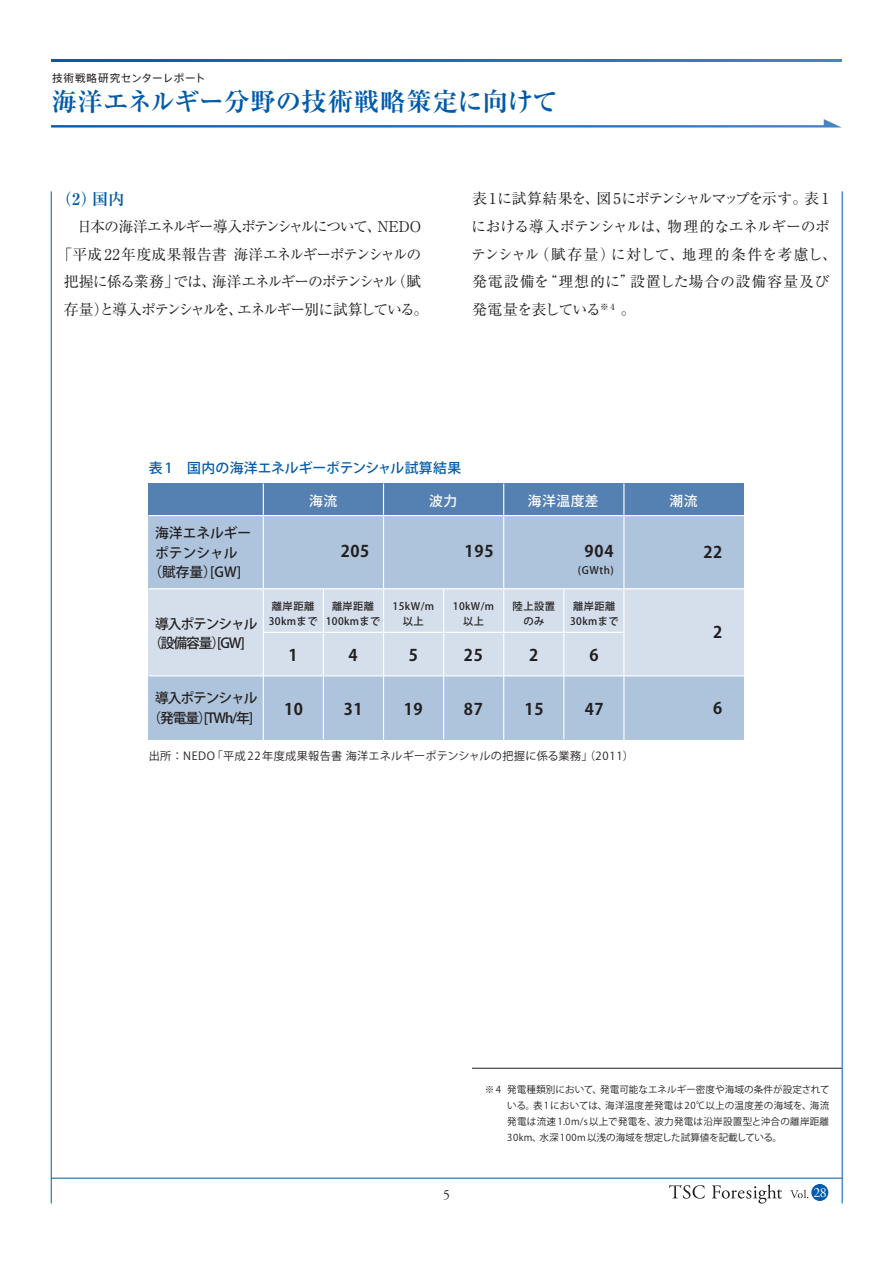
<style>
.page{position:relative;width:893px;height:1263px;background:#fff}
.page>*{position:absolute;margin:0;border:0;box-sizing:border-box;transform-origin:0 0}
.t1{font:700 25.5px "Ryumin Pro";letter-spacing:.005em;color:#015aaa}
.t2{font:700 16.05px "Koz Go Pr 6 N";letter-spacing:.04em;color:#231f20}
.t3{font:700 15.9px "Ryumin Pro";color:#015aaa}
.t4{font:14.85px/27.6px "Ryumin Pro";letter-spacing:-.015em;color:#231f20}
.t5{font:14.85px/27.6px "Ryumin Pro";letter-spacing:-.09em;color:#231f20;text-align:center}
.t6{font:500 13.8px/19.5px "Koz Go Pr 6 N";letter-spacing:-.08em;color:#231f20}
.t7{font:500 13.8px "Koz Go Pr 6 N";color:#015aaa}
.t8{font:500 13.8px "Koz Go Pr 6 N";letter-spacing:.04em;color:#fff}
.t9{font:500 13.8px "Koz Go Pr 6 N";color:#231f20}
.t10{font:13.8px "Adobe Garamond Pro";color:#fff}
.t11{font:13.8px "Adobe Garamond Pro";color:#231f20}
.t12{font:11.1px "Koz Go Pr 6 N";letter-spacing:.03em;color:#231f20}
.t13{font:10.65px "Axis Std";letter-spacing:.04em;color:#231f20}
.t14{font:500 10.35px/14.9px "Koz Go Pr 6 N";letter-spacing:.04em;color:#231f20;text-align:center}
.t15{font:9.6px/15.9px "Koz Go Pr 6 N";color:#231f20;text-align:justify}
</style>
<div class="page">
<hr style="left:472px;top:1068px;width:370px;height:1px;background:#231f20">
<div style="left:149px;top:483px;width:595px;height:33px;background:#5580b2"></div>
<div style="left:149px;top:516px;width:595px;height:73px;background:#aec4dc"></div>
<div style="left:149px;top:589px;width:595px;height:87px;background:#d5dfeb"></div>
<div style="left:149px;top:676px;width:595px;height:63px;background:#aec4dc"></div>
<hr style="left:149px;top:515px;width:595px;height:1px;background:#fff">
<hr style="left:149px;top:588px;width:595px;height:1px;background:#fff">
<hr style="left:263px;top:632px;width:361px;height:1px;background:#fff">
<hr style="left:149px;top:675px;width:595px;height:1px;background:#fff">
<hr style="left:263px;top:483px;width:1px;height:257px;background:#fff">
<hr style="left:323px;top:589px;width:1px;height:150px;background:#fff">
<hr style="left:443px;top:589px;width:1px;height:150px;background:#fff">
<hr style="left:563px;top:589px;width:1px;height:150px;background:#fff">
<hr style="left:383px;top:483px;width:1px;height:257px;background:#fff">
<hr style="left:503px;top:483px;width:1px;height:257px;background:#fff">
<hr style="left:623px;top:483px;width:1px;height:257px;background:#fff">
<svg style="left:51px;top:119px;width:791px;height:9px"></svg>
<svg style="left:51px;top:60px;width:791px;height:2px;background:#226db6"></svg>
<hr style="left:51px;top:191px;width:1px;height:1012px;background:#015aaa">
<hr style="left:842px;top:191px;width:1px;height:1012px;background:#015aaa">
<hr style="left:51px;top:1178px;width:791px;height:1px;background:#015aaa">
<div style="left:811px;top:1184px;width:17px;height:17px;background:#015aaa;border-radius:50%"></div>
<svg style="left:790px;top:1190px;width:18px;height:8px"></svg>
<svg style="left:669px;top:1185px;width:36px;height:14px"></svg>
<svg style="left:712px;top:1184px;width:70px;height:19px"></svg>
<p class="t13" style="left:52px;top:70px;width:155px">技術戦略研究センターレポート</p>
<h1 class="t1" style="left:51px;top:81px;width:508px">海洋エネルギー分野の技術戦略策定に向けて</h1>
<h3 class="t3" style="left:56px;top:187px;width:70px">（2）国内</h3>
<h3 class="t5" style="left:57px;top:212px;width:372px">　日本の海洋エネルギー導入ポテンシャルについて、NEDO「平成22年度成果報告書 海洋エネルギーポテンシャルの把握に係る業務」では、海洋エネルギーのポテンシャル（賦存量）と導入ポテンシャルを、エネルギー別に試算している。</h3>
<h3 class="t4" style="left:471px;top:184px;width:367px">表 1に試算結果を、図 5にポテンシャルマップを示す。表 1における導入ポテンシャルは、物理的なエネルギーのポテンシャル（賦存量）に対して、地理的条件を考慮し、発電設備を“理想的に”設置した場合の設備容量及び発電量を表している<sup>※</sup> <sup>4</sup> 。</h3>
<h3 class="t7" style="left:149px;top:460px;width:314px">表 1　国内の海洋エネルギーポテンシャル試算結果</h3>
<h3 class="t9" style="left:155px;top:525px;width:98px">海洋エネルギー</h3>
<h3 class="t6" style="left:155px;top:543px;width:84px">ポテンシャル</h3>
<h3 class="t6" style="left:148px;top:563px;width:94px">（賦存量）[GW]</h3>
<h3 class="t6" style="left:148px;top:614px;width:111px;text-indent:7px">導入ポテンシャル（設備容量）[GW]</h3>
<h3 class="t6" style="left:147px;top:688px;width:111px;text-align:center">導入ポテンシャル（発電量）[TWh/年]</h3>
<h3 class="t8" style="left:309px;top:493px;width:30px">海流</h3>
<h3 class="t8" style="left:429px;top:493px;width:30px">波力</h3>
<h3 class="t8" style="left:528px;top:493px;width:72px">海洋温度差</h3>
<h3 class="t8" style="left:669px;top:493px;width:30px">潮流</h3>
<h2 class="t2" style="left:341px;top:542px;width:30px">205</h2>
<h2 class="t2" style="left:465px;top:542px;width:31px">195</h2>
<h2 class="t2" style="left:585px;top:542px;width:31px">904</h2>
<p class="t14" style="left:578px;top:563px;width:37px">(GWth)</p>
<p class="t14" style="left:326px;top:599px;width:56px">離岸距離<br>100kmまで</p>
<p class="t14" style="left:269px;top:599px;width:50px">離岸距離<br>30kmまで</p>
<p class="t14" style="left:513px;top:599px;width:44px">陸上設置のみ</p>
<p class="t14" style="left:570px;top:599px;width:50px">離岸距離<br>30kmまで</p>
<p class="t14" style="left:453px;top:599px;width:43px">10kW/m以上</p>
<p class="t14" style="left:393px;top:599px;width:43px">15kW/m以上</p>
<h2 class="t2" style="left:288px;top:646px;width:11px">1</h2>
<h2 class="t2" style="left:349px;top:646px;width:11px">4</h2>
<h2 class="t2" style="left:529px;top:646px;width:11px">2</h2>
<h2 class="t2" style="left:590px;top:646px;width:11px">6</h2>
<h2 class="t2" style="left:409px;top:646px;width:11px">5</h2>
<h2 class="t2" style="left:464px;top:646px;width:20px">25</h2>
<h2 class="t2" style="left:284px;top:700px;width:20px">10</h2>
<h2 class="t2" style="left:344px;top:700px;width:20px">31</h2>
<h2 class="t2" style="left:404px;top:700px;width:20px">19</h2>
<h2 class="t2" style="left:464px;top:700px;width:20px">87</h2>
<h2 class="t2" style="left:525px;top:700px;width:20px">15</h2>
<h2 class="t2" style="left:585px;top:700px;width:20px">47</h2>
<h2 class="t2" style="left:703px;top:543px;width:20px">22</h2>
<h2 class="t2" style="left:713px;top:623px;width:11px">2</h2>
<h2 class="t2" style="left:713px;top:699px;width:11px">6</h2>
<p class="t12" style="left:149px;top:750px;width:487px">出所：NEDO「平成 22年度成果報告書 海洋エネルギーポテンシャルの把握に係る業務」（2011）</p>
<p class="t15" style="left:507px;top:1082px;width:324px;text-indent:-32px">　※ 4 発電種類別において、発電可能なエネルギー密度や海域の条件が設定されている。表 1においては、海洋温度差発電は 20℃以上の温度差の海域を、海流発電は流速 1.0m/s 以上で発電を、波力発電は沿岸設置型と沖合の離岸距離30km、水深 100m 以浅の海域を想定した試算値を記載している。</p>
<h3 class="t11" style="left:443px;top:1186px;width:8px">5</h3>
<h3 class="t10" style="left:813px;top:1184px;width:15px">28</h3>
</div>
